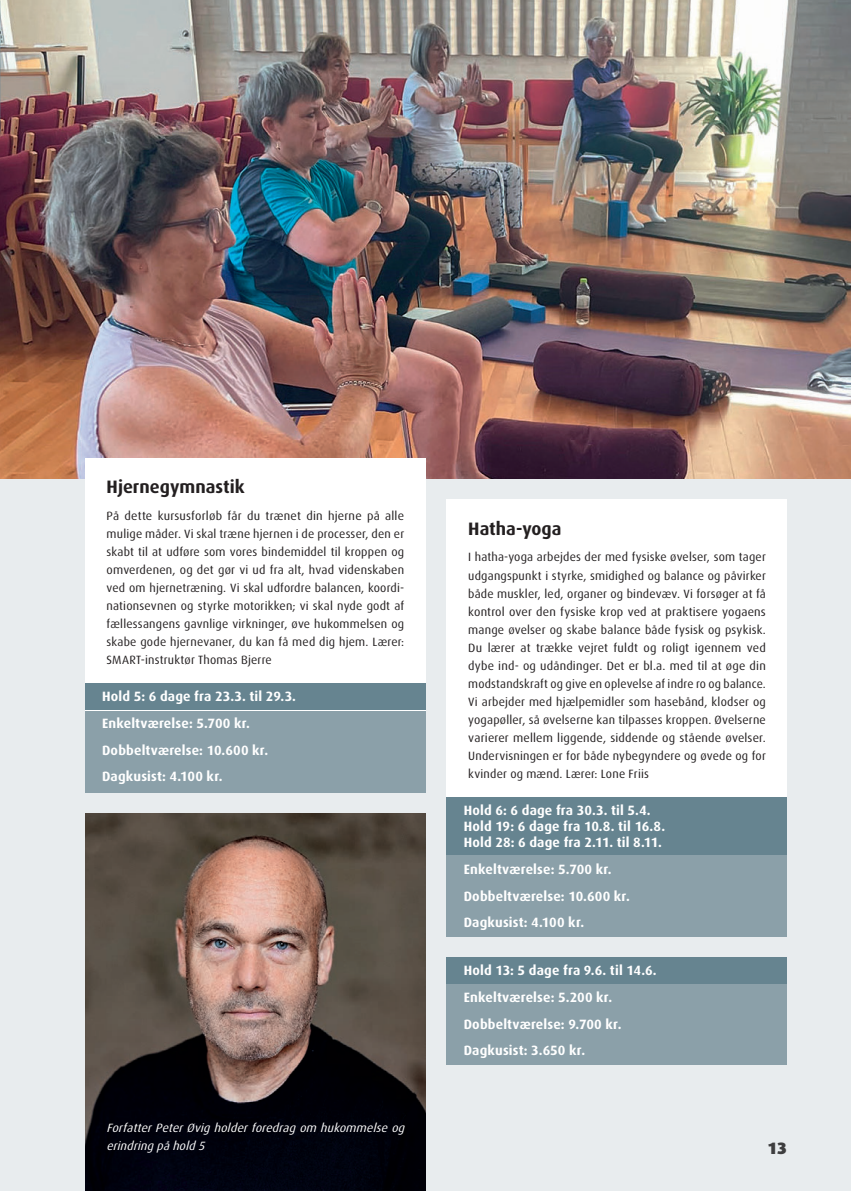
<style>
.page{position:relative;width:851px;height:1191px;background:#fff}
.page>*{position:absolute;margin:0;border:0;box-sizing:border-box;transform-origin:0 0}
.Fag_emne_DAX{font:700 18px "Dax";color:#231f20}
.t1{font:900 16.5px "Dax";color:#3e3e3f}
.Holdnr___pris{font:700 13.5px "Dax";letter-spacing:.015em;color:#fff}
.Brødtekst_-_kursus{font:12px/18px "Dax";letter-spacing:.015em;color:#231f20;text-align:justify}
.Brødtekst_-_kursus-2{font:italic 12px/18px "Dax";color:#fff}
</style>
<div class="page">
<div style="left:0;top:0;width:850px;height:1191px;background:#e8ecee"></div>
<img style="left:85px;top:813px;width:340px;height:378px">
<div style="left:446px;top:499px;width:341px;height:368px;background:#fff"></div>
<div style="left:446px;top:796px;width:341px;height:59px;background:#668490"></div>
<div style="left:446px;top:855px;width:341px;height:82px;background:#8ba0a9"></div>
<div style="left:446px;top:983px;width:341px;height:82px;background:#8ba0a9"></div>
<div style="left:446px;top:957px;width:341px;height:27px;background:#668490"></div>
<img style="left:0;top:0;width:850px;height:478px">
<div style="left:85px;top:458px;width:340px;height:286px;background:#fff"></div>
<div style="left:85px;top:711px;width:340px;height:81px;background:#8ba0a9"></div>
<div style="left:85px;top:683px;width:340px;height:27px;background:#668490"></div>
<p class="Fag_emne_DAX" style="left:107px;top:476px;width:139px">Hjernegymnastik</p>
<p class="Brødtekst_-_kursus" style="left:107px;top:506px;width:299px">På dette kursusforløb får du trænet din hjerne på alle mulige måder. Vi skal træne hjernen i de processer, den er skabt til at udføre som vores bindemiddel til kroppen og omverdenen, og det gør vi ud fra alt, hvad videnskaben ved om hjernetræning. Vi skal udfordre balancen, koordi&shy;nationsevnen og styrke motorikken; vi skal nyde godt af fællessangens gavnlige virkninger, øve hukommelsen og skabe gode hjernevaner, du kan få med dig hjem. Lærer:<br>SMART-instruktør Thomas Bjerre</p>
<p class="Holdnr___pris" style="left:102px;top:689px;width:195px">Hold 5: 6 dage fra 23.3. til 29.3.</p>
<p class="Holdnr___pris" style="left:102px;top:716px;width:149px">Enkeltværelse: 5.700 kr.</p>
<p class="Holdnr___pris" style="left:102px;top:742px;width:168px">Dobbeltværelse: 10.600 kr.</p>
<p class="Holdnr___pris" style="left:102px;top:769px;width:122px">Dagkusist: 4.100 kr.</p>
<p class="Brødtekst_-_kursus-2" style="left:106px;top:1118px;width:303px">Forfatter Peter Øvig holder foredrag om hukommelse og erindring påhold 5</p>
<p class="Fag_emne_DAX" style="left:468px;top:518px;width:95px">Hatha-yoga</p>
<p class="Brødtekst_-_kursus" style="left:468px;top:548px;width:299px">I hatha-yoga arbejdes der med fysiske øvelser, som tager udgangspunkt i styrke, smidighed og balance og påvirker både muskler, led, organer og bindevæv. Vi forsøger at få kontrol over den fysiske krop ved at praktisere yogaens mange øvelser og skabe balance både fysisk og psykisk.<br>Du lærer at trække vejret fuldt og roligt igennem ved dybe ind- og udåndinger. Det er bl.a. med til at øge din modstandskraft og give en oplevelse af indre ro og balance.<br>Vi arbejder med hjælpemidler som hasebånd, klodser og yogapøller, så øvelserne kan tilpasses kroppen. Øvelserne varierer mellem liggende, siddende og stående øvelser.<br>Undervisningen er for både nybegyndere og øvede og for kvinder og mænd. Lærer: Lone Friis</p>
<p class="Holdnr___pris" style="left:463px;top:802px;width:188px">Hold 6: 6 dage fra 30.3. til 5.4.</p>
<p class="Holdnr___pris" style="left:463px;top:818px;width:203px">Hold 19: 6 dage fra 10.8. til 16.8.</p>
<p class="Holdnr___pris" style="left:463px;top:834px;width:200px">Hold 28: 6 dage fra 2.11. til 8.11.</p>
<p class="Holdnr___pris" style="left:463px;top:861px;width:149px">Enkeltværelse: 5.700 kr.</p>
<p class="Holdnr___pris" style="left:463px;top:888px;width:168px">Dobbeltværelse: 10.600 kr.</p>
<p class="Holdnr___pris" style="left:463px;top:914px;width:122px">Dagkusist: 4.100 kr.</p>
<p class="Holdnr___pris" style="left:463px;top:963px;width:194px">Hold 13: 5 dage fra 9.6. til 14.6.</p>
<p class="Holdnr___pris" style="left:463px;top:989px;width:150px">Enkeltværelse: 5.200 kr.</p>
<p class="Holdnr___pris" style="left:463px;top:1016px;width:159px">Dobbeltværelse: 9.700 kr.</p>
<p class="Holdnr___pris" style="left:463px;top:1042px;width:123px">Dagkusist: 3.650 kr.</p>
<p class="t1" style="left:767px;top:1138px;width:21px">13</p>
</div>
